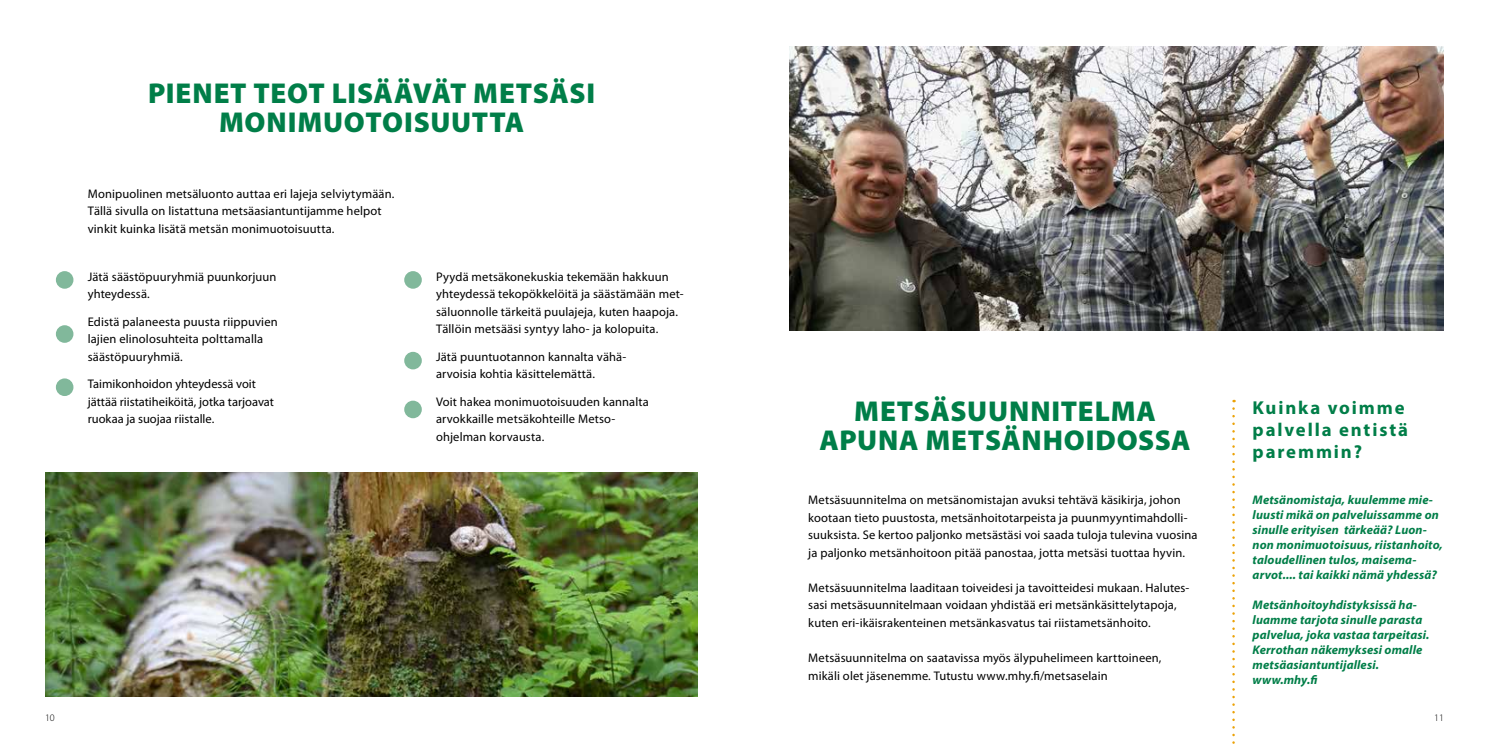
<style>
.page{position:relative;width:1489px;height:745px;background:#fff}
.page>*{position:absolute;margin:0;border:0;box-sizing:border-box;transform-origin:0 0}
.t1{font:900 28.75px/28.8px "Myriad Pro";letter-spacing:.025em;color:#007e48;text-align:center}
.t2{font:700 18.75px/21.9px "Myriad Pro";letter-spacing:.1em;color:#007e48}
.t3{font:12.5px/17.5px "Myriad Pro";letter-spacing:.01em;color:#000}
.t4{font:italic 700 12.5px/15px "Myriad Pro";letter-spacing:.01em;color:#007e48}
.t5{font:300 10px "Myriad Pro";color:#000}
</style>
<div class="page">
<img style="left:45px;top:472px;width:652px;height:224px">
<div style="left:404px;top:271px;width:18px;height:17px;background:#81b89b;border-radius:50%"></div>
<div style="left:404px;top:351px;width:18px;height:18px;background:#81b89b;border-radius:50%"></div>
<div style="left:404px;top:400px;width:18px;height:18px;background:#81b89b;border-radius:50%"></div>
<div style="left:56px;top:271px;width:17px;height:17px;background:#81b89b;border-radius:50%"></div>
<div style="left:56px;top:325px;width:17px;height:17px;background:#81b89b;border-radius:50%"></div>
<div style="left:56px;top:378px;width:17px;height:18px;background:#81b89b;border-radius:50%"></div>
<svg style="left:1232px;top:408px;width:2px;height:336px"></svg>
<img style="left:789px;top:46px;width:654px;height:284px">
<h1 class="t1" style="left:148px;top:79px;width:449px">PIENET TEOT LISÄÄVÄT METSÄSI<br>MONIMUOTOISUUTTA</h1>
<p class="t3" style="left:88px;top:185px;width:308px">Monipuolinen metsäluonto auttaa eri lajeja selviytymään.<br>Tällä sivulla on listattuna metsäasiantuntijamme helpot vinkit kuinka lisätä metsän monimuotoisuutta.</p>
<p class="t3" style="left:88px;top:267px;width:190px">Jätä säästöpuuryhmiä puunkorjuun yhteydessä.</p>
<p class="t3" style="left:88px;top:312px;width:191px">Edistä palaneesta puusta riippuvien lajien elinolosuhteita polttamalla säästöpuuryhmiä.</p>
<p class="t3" style="left:88px;top:375px;width:188px">Taimikonhoidon yhteydessä voit jättää riistatiheiköitä, jotka tarjoavat ruokaa ja suojaa riistalle.</p>
<p class="t3" style="left:436px;top:268px;width:249px">Pyydä metsäkonekuskia tekemään hakkuun yhteydessä tekopökkelöitä ja säästämään met&shy;säluonnolle tärkeitä puulajeja, kuten haapoja.<br>Tällöin metsääsi syntyy laho- ja kolopuita.</p>
<p class="t3" style="left:436px;top:348px;width:192px">Jätä puuntuotannon kannalta vähä&shy;arvoisia kohtia käsittelemättä.</p>
<p class="t3" style="left:436px;top:393px;width:214px">Voit hakea monimuotoisuuden kannalta arvokkaille metsäkohteille Metso&shy;ohjelman korvausta.</p>
<h1 class="t1" style="left:819px;top:397px;width:373px">METSÄSUUNNITELMA<br>APUNA METSÄNHOIDOSSA</h1>
<p class="t3" style="left:808px;top:491px;width:390px">Metsäsuunnitelma on metsänomistajan avuksi tehtävä käsikirja, johon kootaan tieto puustosta, metsänhoitotarpeista ja puunmyyntimahdolli&shy;suuksista. Se kertoo paljonko metsästäsi voi saada tuloja tulevina vuosina ja paljonko metsänhoitoon pitää panostaa, jotta metsäsi tuottaa hyvin.</p>
<p class="t3" style="left:808px;top:578px;width:382px">Metsäsuunnitelma laaditaan toiveidesi ja tavoitteidesi mukaan. Halutes&shy;sasi metsäsuunnitelmaan voidaan yhdistää eri metsänkäsittelytapoja, kuten eri-ikäisrakenteinen metsänkasvatus tai riistametsänhoito.</p>
<p class="t3" style="left:808px;top:648px;width:355px;line-height:18px">Metsäsuunnitelma on saatavissa myös älypuhelimeen karttoineen, mikäli olet jäsenemme. Tutustu www.mhy.fi/metsaselain</p>
<h2 class="t2" style="left:1252px;top:395px;width:157px">Kuinka voimme palvella entistä paremmin?</h2>
<p class="t4" style="left:1252px;top:491px;width:192px">Metsänomistaja, kuulemme mie&shy;luusti mikä on palveluissamme on sinulle erityisen tärkeää? Luon&shy;non monimuotoisuus, riistanhoito, taloudellinen tulos, maisema&shy;arvot.... tai kaikki nämä yhdessä?</p>
<p class="t4" style="left:1252px;top:596px;width:178px">Metsänhoitoyhdistyksissä ha&shy;luamme tarjota sinulle parasta palvelua, joka vastaa tarpeitasi.<br>Kerrothan näkemyksesi omalle metsäasiantuntijallesi. www.mhy.fi</p>
<p class="t5" style="left:45px;top:711px;width:11px">10</p>
<p class="t5" style="left:1433px;top:711px;width:11px">11</p>
</div>
